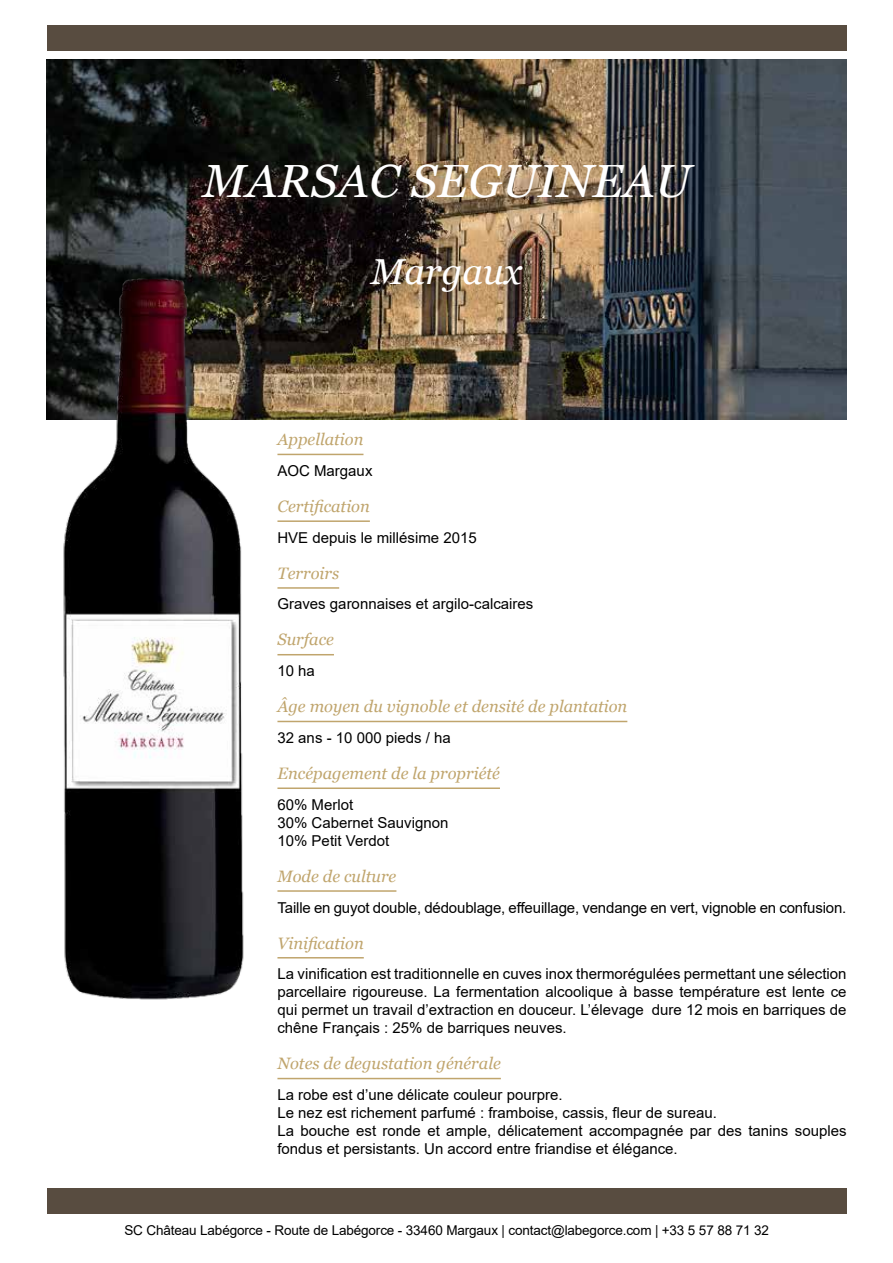
<style>
.page{position:relative;width:893px;height:1263px;background:#fff}
.page>*{position:absolute;margin:0;border:0;box-sizing:border-box;transform-origin:0 0}
.t1{font:italic 46.5px "Georgia";letter-spacing:.01em;color:#fff}
.t2{font:italic 36px "Georgia";color:#fff}
.t3{font:italic 16.5px "Georgia";color:#c0a56d}
.t4{font:15px/18px "Arial";color:#000}
.t5{font:13.5px "Arial";letter-spacing:-.01em;color:#000}
</style>
<div class="page">
<div style="left:47px;top:26px;width:800px;height:25px;background:#584c40"></div>
<img style="left:47px;top:60px;width:800px;height:360px">
<img style="left:47px;top:240px;width:217px;height:760px">
<hr style="left:277px;top:454px;width:86px;height:1px;background:#c0a56d">
<hr style="left:277px;top:520px;width:93px;height:2px;background:#c0a56d">
<hr style="left:277px;top:587px;width:62px;height:2px;background:#c0a56d">
<hr style="left:277px;top:654px;width:57px;height:1px;background:#c0a56d">
<hr style="left:277px;top:721px;width:350px;height:1px;background:#c0a56d">
<hr style="left:277px;top:787px;width:223px;height:2px;background:#c0a56d">
<hr style="left:277px;top:890px;width:119px;height:2px;background:#c0a56d">
<hr style="left:277px;top:957px;width:87px;height:1px;background:#c0a56d">
<hr style="left:277px;top:1078px;width:224px;height:1px;background:#c0a56d">
<div style="left:47px;top:1188px;width:799px;height:26px;background:#584c40"></div>
<h1 class="t1" style="left:203px;top:152px;width:489px">MARSAC SEGUINEAU</h1>
<h2 class="t2" style="left:371px;top:249px;width:152px">Margaux</h2>
<p class="t3" style="left:277px;top:429px;width:88px">Appellation</p>
<p class="t4" style="left:277px;top:462px;width:97px">AOC Margaux</p>
<p class="t3" style="left:277px;top:496px;width:94px">Certification</p>
<p class="t4" style="left:277px;top:528px;width:201px">HVE depuis le millésime 2015</p>
<p class="t3" style="left:277px;top:563px;width:63px">Terroirs</p>
<p class="t4" style="left:277px;top:595px;width:257px">Graves garonnaises et argilo-calcaires</p>
<p class="t3" style="left:277px;top:629px;width:58px">Surface</p>
<p class="t4" style="left:277px;top:662px;width:39px">10 ha</p>
<p class="t3" style="left:277px;top:696px;width:351px">Âge moyen du vignoble et densité de plantation</p>
<p class="t4" style="left:277px;top:729px;width:175px">32 ans - 10 000 pieds / ha</p>
<p class="t3" style="left:277px;top:763px;width:224px">Encépagement de la propriété</p>
<p class="t4" style="left:277px;top:795px;width:172px">60% Merlot<br>30% Cabernet Sauvignon<br>10% Petit Verdot</p>
<p class="t3" style="left:277px;top:866px;width:120px">Mode de culture</p>
<p class="t4" style="left:277px;top:898px;width:570px">Taille en guyot double, dédoublage, effeuillage, vendange en vert, vignoble en confusion.</p>
<p class="t3" style="left:277px;top:932px;width:88px">Vinification</p>
<p class="t4" style="left:277px;top:965px;width:571px;text-align:justify">La vinification est traditionnelle en cuves inox thermorégulées permettant une sélection parcellaire rigoureuse. La fermentation alcoolique à basse température est lente ce qui permet un travail d’extraction en douceur. L’élevage dure 12 mois en barriques de chêne Français : 25% de barriques neuves.</p>
<p class="t3" style="left:277px;top:1053px;width:225px">Notes de degustation générale</p>
<p class="t4" style="left:277px;top:1086px;width:571px">La robe est d’une délicate couleur pourpre.<br>Le nez est richement parfumé : framboise, cassis, fleur de sureau.<br>La bouche est ronde et ample, délicatement accompagnée par des tanins souples fondus et persistants. Un accord entre friandise et élégance.</p>
<p class="t5" style="left:124px;top:1221px;width:646px">SC Château Labégorce - Route de Labégorce - 33460 Margaux | contact@labegorce.com | +33 5 57 88 71 32</p>
</div>
